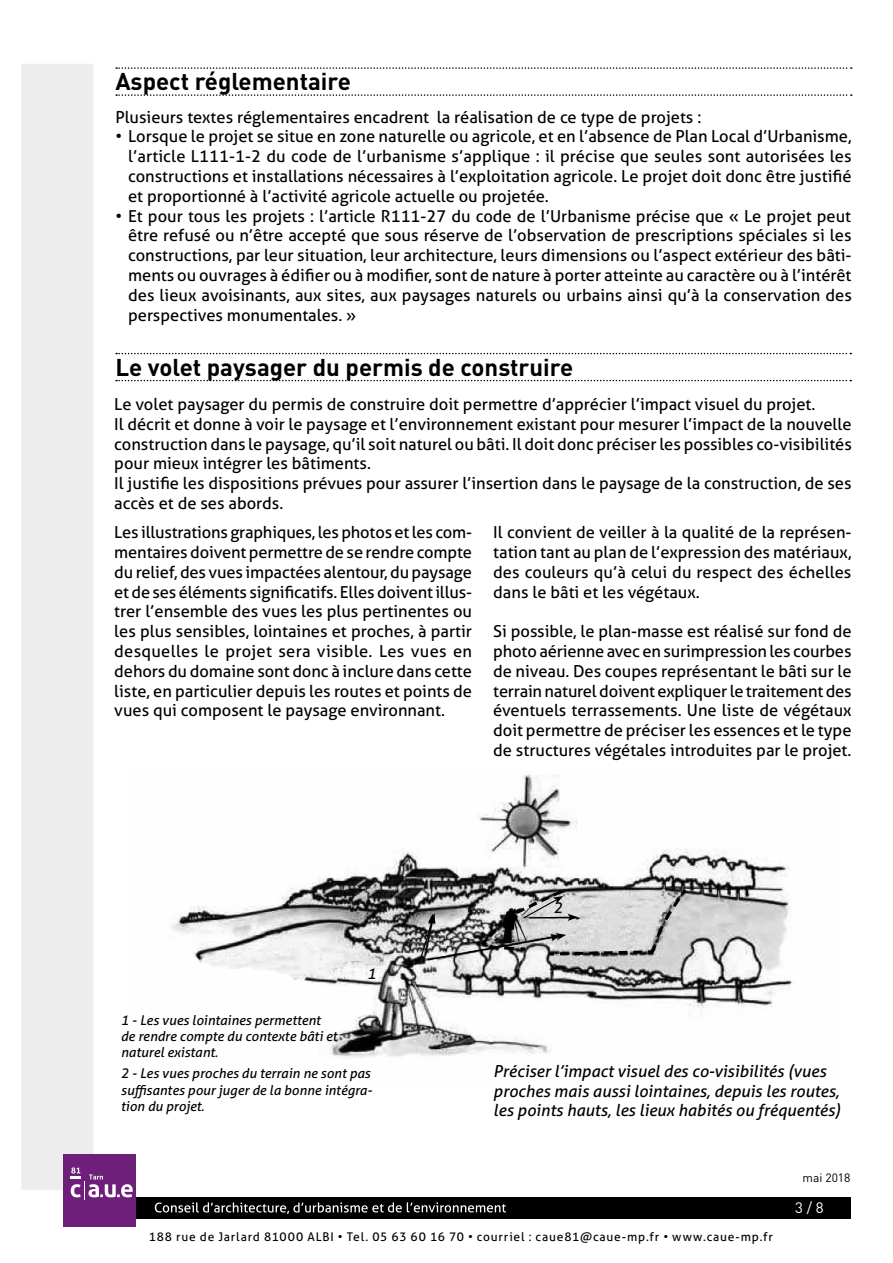
<style>
.page{position:relative;width:893px;height:1263px;background:#fff}
.page>*{position:absolute;margin:0;border:0;box-sizing:border-box;transform-origin:0 0}
.t1{font:700 24px "DIN";color:#000}
.t2{font:16.5px/19.8px "Aller";color:#000;text-align:justify}
.t3{font:italic 16.5px/19.8px "Aller";color:#000}
.t4{font:15px "DIN";color:#fff}
.t5{font:italic 15px "Aller";color:#000}
.t6{font:italic 13.5px/16.2px "Aller";color:#000;text-align:justify}
.t7{font:12px "Aller";letter-spacing:.065em;color:#000}
.t8{font:12px "DIN";color:#000}
</style>
<div class="page">
<div style="left:21px;top:64px;width:73px;height:1126px;background:#ededed"></div>
<div style="left:136px;top:1197px;width:714px;height:22px;background:#000"></div>
<div style="left:64px;top:1154px;width:72px;height:72px;background:#6e1f79"></div>
<svg style="left:71px;top:1167px;width:62px;height:33px"></svg>
<svg style="left:155px;top:1202px;width:351px;height:12px"></svg>
<svg style="left:116px;top:67px;width:736px;height:2px"></svg>
<svg style="left:116px;top:94px;width:736px;height:2px"></svg>
<svg style="left:116px;top:353px;width:735px;height:1px"></svg>
<svg style="left:116px;top:380px;width:735px;height:1px"></svg>
<img style="left:171px;top:774px;width:623px;height:285px">
<svg style="left:419px;top:886px;width:270px;height:75px"></svg>
<h1 class="t1" style="left:115px;top:66px;width:237px">Aspect réglementaire</h1>
<p class="t2" style="left:115px;top:107px;width:587px">Plusieurs textes réglementaires encadrent la réalisation de ce type de projets :</p>
<p class="t2" style="left:128px;top:127px;width:725px;text-indent:-13px">• Lorsque le projet se situe en zone naturelle ou agricole, et en l’absence de Plan Local d’Urbanisme, l’article L111-1-2 du code de l’urbanisme s’applique : il précise que seules sont autorisées les constructions et installations nécessaires à l’exploitation agricole. Le projet doit donc être justifié et proportionné à l’activité agricole actuelle ou projetée.</p>
<p class="t2" style="left:128px;top:206px;width:725px;text-indent:-13px">• Et pour tous les projets : l’article R111-27 du code de l’Urbanisme précise que « Le projet peut être refusé ou n’être accepté que sous réserve de l’observation de prescriptions spéciales si les constructions, par leur situation, leur architecture, leurs dimensions ou l’aspect extérieur des bâti&shy;ments ou ouvrages à édifier ou à modifier, sont de nature à porter atteinte au caractère ou à l’intérêt des lieux avoisinants, aux sites, aux paysages naturels ou urbains ainsi qu’à la conservation des perspectives monumentales. »</p>
<h1 class="t1" style="left:115px;top:351px;width:459px">Le volet paysager du permis de construire</h1>
<p class="t2" style="left:114px;top:394px;width:739px;text-align:left">Le volet paysager du permis de construire doit permettre d’apprécier l’impact visuel du projet.<br>Il décrit et donne à voir le paysage et l’environnement existant pour mesurer l’impact de la nouvelle construction dans le paysage, qu’il soit naturel ou bâti. Il doit donc préciser les possibles co-visibilités pour mieux intégrer les bâtiments.<br>Il justifie les dispositions prévues pour assurer l’insertion dans le paysage de la construction, de ses accès et de ses abords.</p>
<p class="t2" style="left:114px;top:522px;width:359px">Les illustrations graphiques, les photos et les com&shy;mentaires doivent permettre de se rendre compte du relief, des vues impactées alentour, du paysage et de ses éléments significatifs. Elles doivent illus&shy;trer l’ensemble des vues les plus pertinentes ou les plus sensibles, lointaines et proches, à partir desquelles le projet sera visible. Les vues en dehors du domaine sont donc à inclure dans cette liste, en particulier depuis les routes et points de vues qui composent le paysage environnant.</p>
<p class="t2" style="left:493px;top:522px;width:360px">Il convient de veiller à la qualité de la représen&shy;tation tant au plan de l’expression des matériaux, des couleurs qu’à celui du respect des échelles dans le bâti et les végétaux.</p>
<p class="t2" style="left:493px;top:621px;width:360px">Si possible, le plan-masse est réalisé sur fond de photo aérienne avec en surimpression les courbes de niveau. Des coupes représentant le bâti sur le terrain naturel doivent expliquer le traitement des éventuels terrassements. Une liste de végétaux doit permettre de préciser les essences et le type de structures végétales introduites par le projet.</p>
<p class="t6" style="left:121px;top:1012px;width:218px;text-align:left">1 - Les vues lointaines permettent de rendre compte du contexte bâti et naturel existant.</p>
<p class="t5" style="left:367px;top:964px;width:10px">1</p>
<p class="t6" style="left:121px;top:1065px;width:253px">2 - Les vues proches du terrain ne sont pas suffisantes pour juger de la bonne intégra&shy;tion du projet.</p>
<p class="t5" style="left:553px;top:899px;width:10px">2</p>
<p class="t3" style="left:493px;top:1061px;width:349px">Préciser l’impact visuel des co-visibilités (vues proches mais aussi lointaines, depuis les routes, les points hauts, les lieux habités ou fréquentés)</p>
<p class="t8" style="left:802px;top:1170px;width:49px">mai 2018</p>
<p class="t4" style="left:795px;top:1198px;width:30px">3 / 8</p>
<p class="t7" style="left:149px;top:1229px;width:626px">188 rue de Jarlard 81000 ALBI • Tel. 05 63 60 16 70 • courriel : caue81@caue-mp.fr • www.caue-mp.fr</p>
</div>
